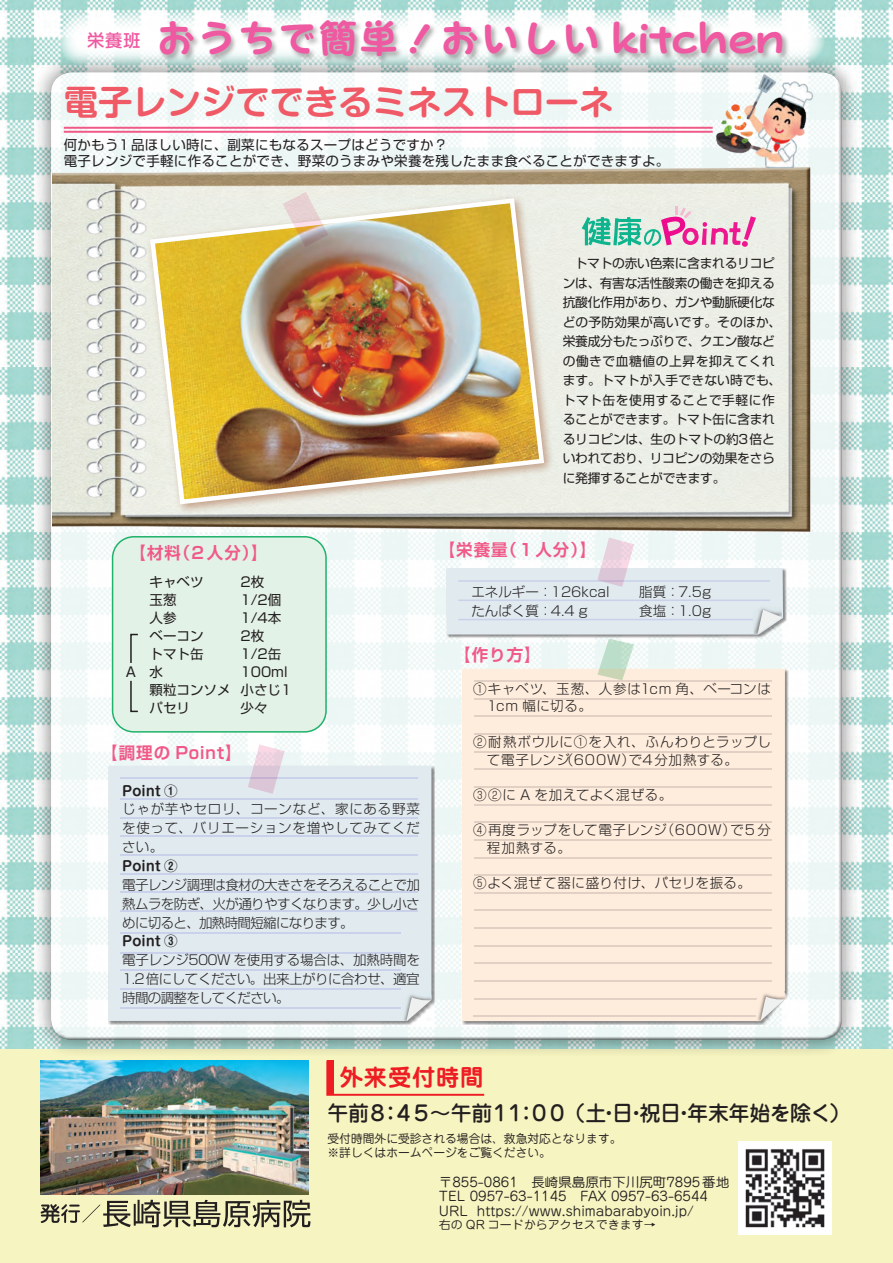
<style>
.page{position:relative;width:893px;height:1263px;background:#fff}
.page>*{position:absolute;margin:0;border:0;box-sizing:border-box;transform-origin:0 0}
.t1{font:40.5px "Pop Joy Std B";color:#ef59a1}
.t2{font:700 34.35px "Shin M Go Pro De";color:#f05a67}
.t3{font:700 23.25px "Jun 501 Pro";letter-spacing:.035em;color:#ee1d23}
.t4{font:500 21px "Jun 34 Pro";letter-spacing:-.035em;color:#231f20}
.t5{font:18px "Seurat Pro DB";color:#ef59a1}
.t6{font:700 16.5px "Shin Go Pr 5 De";letter-spacing:.06em;color:#f05988}
.t7{font:300 13.5px/18.8px "Shin Go Pr 5";letter-spacing:.005em;color:#231f20;text-align:justify}
.t8{font:13.5px "Shin Go Pr 5";letter-spacing:.02em;color:#231f20}
.t9{font:300 13.5px/17.7px "Shin Go Pr 5";letter-spacing:.055em;color:#231f20}
.t10{font:300 13.5px/17.7px "Shin Go Pr 5";letter-spacing:.04em;color:#231f20}
.t11{font:300 13.5px "Shin Go Pr 5";letter-spacing:.035em;color:#231f20}
.t12{font:700 13.5px "Shin M Go Pro De";color:#231f20}
.t13{font:12.9px "Jun 201 Pro";color:#231f20;scale:1.04 1}
.t14{font:12.75px/19.5px "Shin Go Pr 5";letter-spacing:-.02em;color:#231f20}
.t15{font:11.7px "Jun 201 Pro";color:#231f20}
.t16{font:11.55px "Jun 201 Pro";color:#231f20;scale:1.04 1}
</style>
<div class="page">
<div style="left:0;top:1050px;width:893px;height:213px;background:#f6f4c0"></div>
<svg style="left:41px;top:1200px;width:269px;height:27px"></svg>
<svg style="left:326px;top:1060px;width:159px;height:36px"></svg>
<div style="left:327px;top:1060px;width:6px;height:35px;background:#ee1d23"></div>
<img style="left:739px;top:1141px;width:92px;height:94px">
<img style="left:41px;top:1060px;width:268px;height:135px">
<img style="left:0;top:0;width:893px;height:1048px">
<svg style="left:58px;top:13px;width:767px;height:53px"></svg>
<div style="left:33px;top:54px;width:828px;height:1004px;background:#231f20;opacity:.5"></div>
<div style="left:50px;top:78px;width:793px;height:962px;background:#231f20;opacity:.75"></div>
<div style="left:109px;top:766px;width:326px;height:259px;background:#231f20;opacity:.5"></div>
<div style="left:108px;top:766px;width:323px;height:255px;background:#e0eaef"></div>
<img style="left:402px;top:993px;width:29px;height:28px">
<svg style="left:406px;top:997px;width:25px;height:25px"></svg>
<img style="left:52px;top:167px;width:763px;height:372px">
<div style="left:113px;top:537px;width:213px;height:195px;background:#e3f2e7;border-radius:21px"></div>
<div style="left:112px;top:536px;width:215px;height:197px;border:2px solid #1eb26a;border-radius:21px"></div>
<hr style="left:120px;top:798px;width:298px;height:1px;background:#cad1ea">
<hr style="left:120px;top:777px;width:298px;height:1px;background:#cad1ea">
<hr style="left:120px;top:817px;width:298px;height:1px;background:#cad1ea">
<hr style="left:120px;top:835px;width:298px;height:2px;background:#cad1ea">
<hr style="left:120px;top:854px;width:298px;height:2px;background:#cad1ea">
<hr style="left:120px;top:873px;width:298px;height:1px;background:#cad1ea">
<hr style="left:120px;top:891px;width:298px;height:2px;background:#cad1ea">
<hr style="left:120px;top:910px;width:298px;height:2px;background:#cad1ea">
<hr style="left:120px;top:933px;width:280px;height:1px;background:#cad1ea">
<hr style="left:120px;top:952px;width:280px;height:1px;background:#cad1ea">
<hr style="left:120px;top:969px;width:280px;height:2px;background:#cad1ea">
<hr style="left:120px;top:988px;width:280px;height:1px;background:#cad1ea">
<hr style="left:120px;top:1007px;width:280px;height:2px;background:#cad1ea">
<div style="left:462px;top:669px;width:327px;height:356px;background:#231f20;opacity:.5"></div>
<div style="left:462px;top:669px;width:323px;height:352px;background:#feeddc"></div>
<hr style="left:474px;top:751px;width:297px;height:1px;background:#e1d0c3">
<hr style="left:474px;top:680px;width:297px;height:2px;background:#e1d0c3">
<hr style="left:474px;top:698px;width:297px;height:1px;background:#e1d0c3">
<hr style="left:474px;top:716px;width:297px;height:1px;background:#e1d0c3">
<hr style="left:474px;top:733px;width:297px;height:2px;background:#e1d0c3">
<hr style="left:474px;top:768px;width:297px;height:2px;background:#e1d0c3">
<hr style="left:474px;top:786px;width:297px;height:2px;background:#e1d0c3">
<hr style="left:474px;top:804px;width:297px;height:1px;background:#e1d0c3">
<hr style="left:474px;top:821px;width:297px;height:2px;background:#e1d0c3">
<hr style="left:474px;top:839px;width:297px;height:2px;background:#e1d0c3">
<hr style="left:474px;top:857px;width:297px;height:1px;background:#e1d0c3">
<hr style="left:474px;top:874px;width:297px;height:2px;background:#e1d0c3">
<hr style="left:474px;top:892px;width:297px;height:1px;background:#e1d0c3">
<hr style="left:474px;top:910px;width:297px;height:1px;background:#e1d0c3">
<hr style="left:474px;top:927px;width:297px;height:2px;background:#e1d0c3">
<hr style="left:474px;top:945px;width:297px;height:1px;background:#e1d0c3">
<hr style="left:474px;top:963px;width:297px;height:1px;background:#e1d0c3">
<hr style="left:474px;top:980px;width:297px;height:2px;background:#e1d0c3">
<hr style="left:474px;top:998px;width:297px;height:1px;background:#e1d0c3">
<hr style="left:474px;top:1015px;width:282px;height:2px;background:#e1d0c3">
<img style="left:785px;top:993px;width:1px;height:28px">
<img style="left:756px;top:992px;width:29px;height:29px">
<svg style="left:760px;top:996px;width:25px;height:25px"></svg>
<svg style="left:248px;top:744px;width:37px;height:50px"></svg>
<svg style="left:446px;top:537px;width:337px;height:143px"></svg>
<hr style="left:64px;top:127px;width:649px;height:2px;background:#f05988">
<hr style="left:64px;top:131px;width:649px;height:2px;background:#f05988">
<div style="left:159px;top:19px;width:631px;height:45px;background:#231f20;opacity:.38"></div>
<svg style="left:582px;top:206px;width:174px;height:41px"></svg>
<img style="left:713px;top:69px;width:104px;height:106px">
<div style="left:145px;top:193px;width:410px;height:322px;background:#9c532c;opacity:.5"></div>
<img style="left:148px;top:196px;width:399px;height:311px">
<svg style="left:283px;top:192px;width:45px;height:55px"></svg>
<svg style="left:130px;top:633px;width:8px;height:30px"></svg>
<svg style="left:130px;top:680px;width:8px;height:33px"></svg>
<p class="t5" style="left:87px;top:28px;width:55px">栄養班</p>
<p class="t1" style="left:156px;top:12px;width:630px">おうちで簡単！おいしい kitchen</p>
<p class="t2" style="left:64px;top:74px;width:551px">電子レンジでできるミネストローネ</p>
<p class="t8" style="left:64px;top:134px;width:385px">何かもう1品ほしい時に、副菜にもなるスープはどうですか？</p>
<p class="t8" style="left:64px;top:150px;width:607px">電子レンジで手軽に作ることができ、野菜のうまみや栄養を残したまま食べることができますよ。</p>
<p class="t6" style="left:130px;top:539px;width:140px">【材料（2 人分）】</p>
<p class="t8" style="left:126px;top:661px;width:12px">A</p>
<p class="t8" style="left:149px;top:571px;width:56px">キャベツ</p>
<p class="t8" style="left:149px;top:589px;width:28px">玉葱</p>
<p class="t8" style="left:149px;top:607px;width:28px">人参</p>
<p class="t8" style="left:149px;top:625px;width:56px">ベーコン</p>
<p class="t8" style="left:149px;top:643px;width:56px">トマト缶</p>
<p class="t8" style="left:149px;top:661px;width:15px">水</p>
<p class="t8" style="left:149px;top:679px;width:83px">顆粒コンソメ</p>
<p class="t8" style="left:149px;top:697px;width:42px">パセリ</p>
<p class="t8" style="left:240px;top:571px;width:25px">2枚</p>
<p class="t8" style="left:240px;top:589px;width:42px">1/2個</p>
<p class="t8" style="left:240px;top:607px;width:42px">1/4本</p>
<p class="t8" style="left:240px;top:625px;width:25px">2枚</p>
<p class="t8" style="left:240px;top:643px;width:42px">1/2缶</p>
<p class="t8" style="left:240px;top:661px;width:48px">100ml</p>
<p class="t8" style="left:240px;top:679px;width:52px">小さじ1</p>
<p class="t8" style="left:240px;top:697px;width:28px">少々</p>
<p class="t6" style="left:101px;top:739px;width:142px">【調理の Point】</p>
<p class="t12" style="left:122px;top:779px;width:57px">Point ①</p>
<p class="t7" style="left:122px;top:798px;width:299px">じゃが芋やセロリ、コーンなど、家にある野菜を使って、バリエーションを増やしてみてください。</p>
<p class="t12" style="left:122px;top:854px;width:57px">Point ②</p>
<p class="t7" style="left:122px;top:874px;width:299px">電子レンジ調理は食材の大きさをそろえることで加熱ムラを防ぎ、火が通りやすくなります。少し小さめに切ると、加熱時間短縮になります。</p>
<p class="t12" style="left:122px;top:930px;width:57px">Point ③</p>
<p class="t7" style="left:122px;top:949px;width:299px">電子レンジ500W を使用する場合は、加熱時間を1.2倍にしてください。出来上がりに合わせ、適宜時間の調整をしてください。</p>
<p class="t14" style="left:563px;top:253px;width:220px;text-indent:12px">トマトの赤い色素に含まれるリコピンは、有害な活性酸素の働きを抑える抗酸化作用があり、ガンや動脈硬化などの予防効果が高いです。そのほか、栄養成分もたっぷりで、クエン酸などの働きで血糖値の上昇を抑えてくれます。トマトが入手できない時でも、トマト缶を使用することで手軽に作ることができます。トマト缶に含まれるリコピンは、生のトマトの約3倍といわれており、リコピンの効果をさらに発揮することができます。</p>
<p class="t6" style="left:439px;top:537px;width:159px">【栄養量（１人分）】</p>
<p class="t7" style="left:471px;top:581px;width:140px">エネルギー：126kcal</p>
<p class="t7" style="left:471px;top:600px;width:120px">たんぱく質：4.4ｇ</p>
<p class="t6" style="left:454px;top:641px;width:88px">【作り方】</p>
<p class="t7" style="left:639px;top:581px;width:74px">脂質：7.5g</p>
<p class="t7" style="left:639px;top:600px;width:74px">食塩：1.0g</p>
<p class="t10" style="left:487px;top:678px;width:286px;text-indent:-14px">①キャベツ、玉葱、人参は1cm 角、ベーコンは<br>1cm 幅に切る。</p>
<p class="t9" style="left:487px;top:731px;width:286px;text-indent:-14px">②耐熱ボウルに①を入れ、ふんわりとラップして電子レンジ（600W）で4分加熱する。</p>
<p class="t9" style="left:473px;top:785px;width:200px">③②に A を加えてよく混ぜる。</p>
<p class="t9" style="left:487px;top:820px;width:286px;text-indent:-14px">④再度ラップをして電子レンジ（600W）で5 分程加熱する。</p>
<p class="t11" style="left:473px;top:872px;width:279px">⑤よく混ぜて器に盛り付け、パセリを振る。</p>
<p class="t3" style="left:340px;top:1059px;width:145px">外来受付時間</p>
<p class="t4" style="left:327px;top:1096px;width:524px">午前８：４５～午前１１：００ （土・日・祝日・年末年始を除く）</p>
<p class="t15" style="left:327px;top:1129px;width:296px">受付時間外に受診される場合は、救急対応となります。</p>
<p class="t15" style="left:327px;top:1143px;width:225px">※詳しくはホームページをご覧ください。</p>
<p class="t13" style="left:439px;top:1171px;width:281px">〒855-0861　長崎県島原市下川尻町7895番地</p>
<p class="t13" style="left:439px;top:1186px;width:260px">TEL 0957-63-1145　FAX 0957-63-6544</p>
<p class="t13" style="left:439px;top:1200px;width:247px">URL https://www.shimabarabyoin.jp/</p>
<p class="t16" style="left:439px;top:1215px;width:210px">右の QR コードからアクセスできます→</p>
</div>
